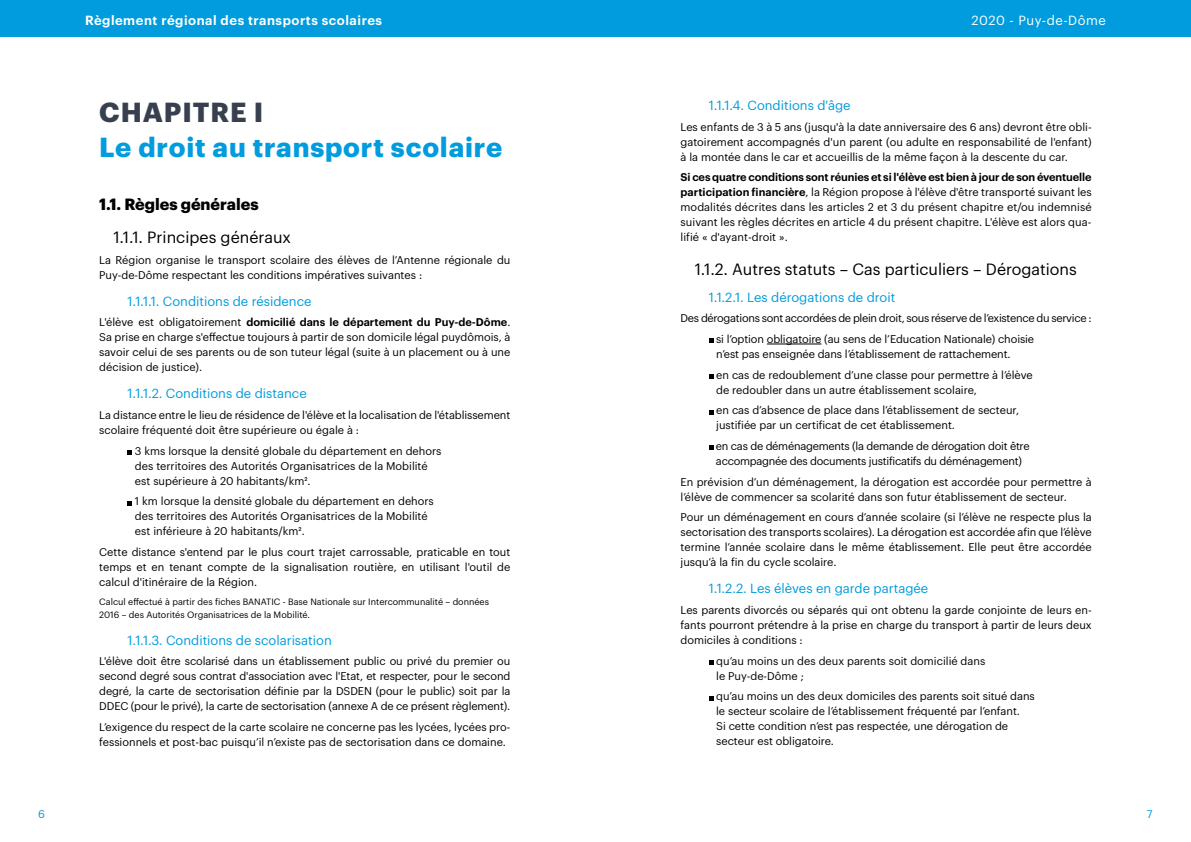
<style>
.page{position:relative;width:1191px;height:842px;background:#fff}
.page>*{position:absolute;margin:0;border:0;box-sizing:border-box;transform-origin:0 0}
.t1{font:700 27px "Graphik";letter-spacing:.03em;color:#009cdd}
.t2{font:700 27px "Graphik";letter-spacing:.035em;color:#384050}
.t3{font:16px "Graphik";color:#000}
.t4{font:700 16px "Graphik";color:#000}
.t5{font:13px "Graphik";color:#009cdd}
.t6{font:600 13px "Graphik";letter-spacing:.04em;color:#fff}
.t7{font:13px "Graphik";letter-spacing:.04em;color:#fff}
.t8{font:11px/15px "Graphik";color:#000}
.t9{font:11px/20.7px "Graphik";letter-spacing:-.025em;color:#000}
.t10{font:11px "Graphik";color:#009cdd}
.t11{font:9px/13px "Graphik";color:#000}
.s1{font-weight:600}
</style>
<div class="page">
<div style="left:0;top:0;width:595px;height:37px;background:#009cdd"></div>
<div style="left:595px;top:0;width:596px;height:37px;background:#009cdd"></div>
<svg style="left:128px;top:450px;width:4px;height:5px"></svg>
<svg style="left:128px;top:501px;width:4px;height:4px"></svg>
<hr style="left:767px;top:344px;width:54px;height:1px;background:#000">
<svg style="left:709px;top:339px;width:4px;height:4px"></svg>
<svg style="left:709px;top:374px;width:4px;height:5px"></svg>
<svg style="left:709px;top:410px;width:4px;height:4px"></svg>
<svg style="left:709px;top:446px;width:4px;height:4px"></svg>
<svg style="left:709px;top:660px;width:4px;height:4px"></svg>
<svg style="left:709px;top:696px;width:4px;height:4px"></svg>
<p class="t6" style="left:85px;top:10px;width:298px">Règlement régional des transports scolaires</p>
<p class="t7" style="left:971px;top:11px;width:136px">2020 - Puy-de-Dôme</p>
<h1 class="t2" style="left:99px;top:91px;width:165px">CHAPITRE I</h1>
<h1 class="t1" style="left:99px;top:126px;width:404px">Le droit au transport scolaire</h1>
<h2 class="t4" style="left:99px;top:192px;width:161px">1.1. Règles générales</h2>
<h2 class="t3" style="left:113px;top:225px;width:179px">1.1.1. Principes généraux</h2>
<p class="t8" style="left:99px;top:251px;width:413px">La Région organise le transport scolaire des élèves de l’Antenne régionale du<br>Puy-de-Dôme respectant les conditions impératives suivantes :</p>
<p class="t5" style="left:128px;top:291px;width:185px">1.1.1.1. Conditions de résidence</p>
<p class="t8" style="left:99px;top:314px;width:413px;text-align:justify">L'élève est obligatoirement <span class="s1">domicilié dans le département du Puy-de-Dôme</span>.<br>Sa prise en charge s'effectue toujours à partir de son domicile légal puydômois, à savoir celui de ses parents ou de son tuteur légal (suite à un placement ou à une décision de justice).</p>
<p class="t5" style="left:128px;top:384px;width:181px">1.1.1.2. Conditions de distance</p>
<p class="t8" style="left:99px;top:407px;width:412px">La distance entre le lieu de résidence de l'élève et la localisation de l'établissement scolaire fréquenté doit être supérieure ou égale à :</p>
<p class="t8" style="left:135px;top:442px;width:308px">3 kms lorsque la densité globale du département en dehors des territoires des Autorités Organisatrices de la Mobilité est supérieure à 20 habitants/km².</p>
<p class="t8" style="left:135px;top:493px;width:300px">1 km lorsque la densité globale du département en dehors des territoires des Autorités Organisatrices de la Mobilité est inférieure à 20 habitants/km².</p>
<p class="t8" style="left:99px;top:544px;width:413px;text-align:justify">Cette distance s'entend par le plus court trajet carrossable, praticable en tout temps et en tenant compte de la signalisation routière, en utilisant l'outil de calcul d'itinéraire de la Région.</p>
<p class="t11" style="left:99px;top:594px;width:391px">Calcul effectué à partir des fiches BANATIC - Base Nationale sur Intercommunalité – données<br>2016 – des Autorités Organisatrices de la Mobilité.</p>
<p class="t5" style="left:128px;top:630px;width:206px">1.1.1.3. Conditions de scolarisation</p>
<p class="t8" style="left:99px;top:653px;width:413px;text-align:justify">L'élève doit être scolarisé dans un établissement public ou privé du premier ou second degré sous contrat d'association avec l'Etat, et respecter, pour le second degré, la carte de sectorisation définie par la DSDEN (pour le public) soit par la DDEC (pour le privé), la carte de sectorisation (annexe A de ce présent règlement).</p>
<p class="t8" style="left:99px;top:719px;width:412px">L’exigence du respect de la carte scolaire ne concerne pas les lycées, lycées pro&shy;fessionnels et post-bac puisqu’il n’existe pas de sectorisation dans ce domaine.</p>
<p class="t5" style="left:709px;top:95px;width:143px">1.1.1.4. Conditions d'âge</p>
<p class="t8" style="left:680px;top:118px;width:413px;text-align:justify">Les enfants de 3 à 5 ans (jusqu'à la date anniversaire des 6 ans) devront être obli&shy;gatoirement accompagnés d'un parent (ou adulte en responsabilité de l'enfant) à la montée dans le car et accueillis de la même façon à la descente du car.</p>
<p class="t8" style="left:680px;top:169px;width:413px;text-align:justify"><span class="s1">Si ces quatre conditions sont réunies et si l'élève est bien à jour de son éventuelle participation financière</span>, la Région propose à l'élève d'être transporté suivant les modalités décrites dans les articles 2 et 3 du présent chapitre et/ou indemnisé suivant les règles décrites en article 4 du présent chapitre. L'élève est alors qua&shy;lifié « d'ayant-droit ».</p>
<h2 class="t3" style="left:694px;top:257px;width:384px">1.1.2. Autres statuts – Cas particuliers – Dérogations</h2>
<p class="t5" style="left:709px;top:287px;width:188px">1.1.2.1. Les dérogations de droit</p>
<p class="t9" style="left:716px;top:307px;width:377px;text-indent:-36px">Des dérogations sont accordées de plein droit, sous réserve de l’existence du service : si l’option obligatoire (au sens de l’Education Nationale) choisie</p>
<p class="t8" style="left:716px;top:343px;width:318px;line-height:20.7px">n’est pas enseignée dans l’établissement de rattachement.<br>en cas de redoublement d’une classe pour permettre à l’élève</p>
<p class="t8" style="left:716px;top:378px;width:304px;line-height:20.7px">de redoubler dans un autre établissement scolaire,<br>en cas d’absence de place dans l’établissement de secteur,</p>
<p class="t9" style="left:716px;top:414px;width:315px">justifiée par un certificat de cet établissement.<br>en cas de déménagements (la demande de dérogation doit être</p>
<p class="t8" style="left:680px;top:450px;width:413px;line-height:20.7px;text-indent:35px">accompagnée des documents justificatifs du déménagement)<br>En prévision d’un déménagement, la dérogation est accordée pour permettre à</p>
<p class="t8" style="left:680px;top:485px;width:413px;line-height:20.7px">l’élève de commencer sa scolarité dans son futur établissement de secteur.<br>Pour un déménagement en cours d’année scolaire (si l’élève ne respecte plus la</p>
<p class="t8" style="left:680px;top:524px;width:413px;text-align:justify">sectorisation des transports scolaires). La dérogation est accordée afin que l’élève termine l’année scolaire dans le même établissement. Elle peut être accordée jusqu’à la fin du cycle scolaire.</p>
<p class="t5" style="left:709px;top:579px;width:221px">1.1.2.2. Les élèves en garde partagée</p>
<p class="t8" style="left:680px;top:601px;width:413px;text-align:justify">Les parents divorcés ou séparés qui ont obtenu la garde conjointe de leurs en&shy;fants pourront prétendre à la prise en charge du transport à partir de leurs deux domiciles à conditions :</p>
<p class="t8" style="left:716px;top:652px;width:270px">qu’au moins un des deux parents soit domicilié dans le Puy-de-Dôme ;</p>
<p class="t8" style="left:716px;top:688px;width:320px">qu’au moins un des deux domiciles des parents soit situé dans le secteur scolaire de l’établissement fréquenté par l’enfant.<br>Si cette condition n’est pas respectée, une dérogation de secteur est obligatoire.</p>
<p class="t10" style="left:38px;top:805px;width:8px">6</p>
<p class="t10" style="left:1147px;top:805px;width:7px">7</p>
</div>
